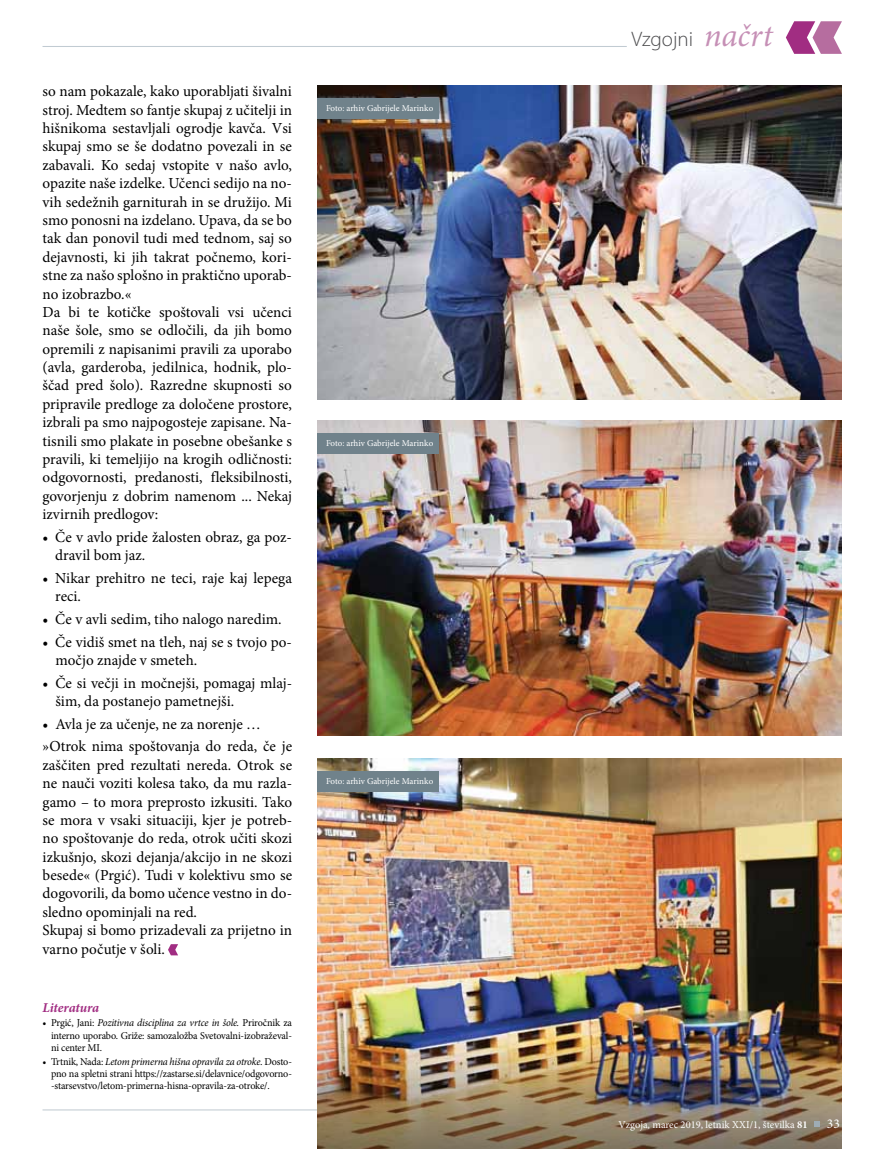
<style>
.page{position:relative;width:893px;height:1149px;background:#fff}
.page>*{position:absolute;margin:0;border:0;box-sizing:border-box;transform-origin:0 0}
.t1{font:300 21px "Myriad Pro";color:#4d4d4f}
.t2{font:15.3px/18.5px "Minion Pro";color:#000}
.t3{font:italic 700 13.5px "Minion Pro";letter-spacing:-.01em;color:#a12d82}
.t4{font:13.5px "Minion Pro";color:#fff}
.t5{font:10.5px/12.1px "Minion Pro";letter-spacing:-.015em;color:#000;text-align:justify}
.t6{font:10.5px "Minion Pro";color:#fff}
.t7{font:9px "Minion Pro";letter-spacing:-.005em;color:#fff}
.s1{font-style:italic}
.s2{font-family:"Minion Pro";font-weight:400;font-style:italic;font-size:33px;color:#c690b6}
.s3{font-weight:700}
</style>
<div class="page">
<svg style="left:786px;top:21px;width:56px;height:33px"></svg>
<hr style="left:43px;top:46px;width:584px;height:1px;background:#c1cbd2">
<hr style="left:43px;top:1108px;width:799px;height:2px;background:#c1cbd2">
<svg style="left:168px;top:944px;width:10px;height:11px"></svg>
<img style="left:317px;top:85px;width:525px;height:314px">
<img style="left:317px;top:420px;width:525px;height:315px">
<div style="left:317px;top:98px;width:122px;height:20px;background:#70828b"></div>
<div style="left:317px;top:433px;width:122px;height:21px;background:#70828b"></div>
<img style="left:317px;top:758px;width:525px;height:390px">
<svg style="left:814px;top:1120px;width:6px;height:5px"></svg>
<div style="left:317px;top:770px;width:122px;height:21px;background:#70828b"></div>
<p class="t2" style="left:43px;top:82px;width:251px">so nam pokazale, kako uporabljati šivalni stroj. Medtem so fantje skupaj z učitelji in hišnikoma sestavljali ogrodje kavča. Vsi skupaj smo se še dodatno povezali in se zabavali. Ko sedaj vstopite v našo avlo, opazite naše izdelke. Učenci sedijo na no&shy;vih sedežnih garniturah in se družijo. Mi smo ponosni na izdelano. Upava, da se bo tak dan ponovil tudi med tednom, saj so dejavnosti, ki jih takrat počnemo, kori&shy;stne za našo splošno in praktično uporab&shy;no izobrazbo.«<br>Da bi te kotičke spoštovali vsi učenci naše šole, smo se odločili, da jih bomo opremili z napisanimi pravili za uporabo (avla, garderoba, jedilnica, hodnik, plo&shy;ščad pred šolo). Razredne skupnosti so pripravile predloge za določene prostore, izbrali pa smo najpogosteje zapisane. Na&shy;tisnili smo plakate in posebne obešanke s pravili, ki temeljijo na krogih odličnosti: odgovornosti, predanosti, fleksibilnosti, govorjenju z dobrim namenom ... Nekaj izvirnih predlogov:</p>
<p class="t2" style="left:55px;top:527px;width:238px;text-indent:-13px">• Če v avlo pride žalosten obraz, ga poz&shy;dravil bom jaz.</p>
<p class="t2" style="left:55px;top:568px;width:238px;text-indent:-13px">• Nikar prehitro ne teci, raje kaj lepega reci.</p>
<p class="t2" style="left:43px;top:609px;width:241px">• Če v avli sedim, tiho nalogo naredim.</p>
<p class="t2" style="left:55px;top:632px;width:238px;text-indent:-13px">• Če vidiš smet na tleh, naj se s tvojo po&shy;močjo znajde v smeteh.</p>
<p class="t2" style="left:55px;top:673px;width:238px;text-indent:-13px">• Če si večji in močnejši, pomagaj mlaj&shy;šim, da postanejo pametnejši.</p>
<p class="t2" style="left:43px;top:712px;width:251px;line-height:22.6px">• Avla je za učenje, ne za norenje … »Otrok nima spoštovanja do reda, če je</p>
<p class="t2" style="left:43px;top:755px;width:251px">zaščiten pred rezultati nereda. Otrok se ne nauči voziti kolesa tako, da mu razla&shy;gamo – to mora preprosto izkusiti. Tako se mora v vsaki situaciji, kjer je potreb&shy;no spoštovanje do reda, otrok učiti skozi izkušnjo, skozi dejanja/akcijo in ne skozi besede« (Prgić). Tudi v kolektivu smo se dogovorili, da bomo učence vestno in do&shy;sledno opominjali na red.<br>Skupaj si bomo prizadevali za prijetno in varno počutje v šoli.</p>
<p class="t3" style="left:43px;top:997px;width:58px">Literatura</p>
<p class="t5" style="left:51px;top:1016px;width:242px;text-indent:-9px">• Prgić, Jani: <span class="s1">Pozitivna disciplina za vrtce in šole.</span> Priročnik za interno uporabo. Griže: samozaložba Svetovalni-izobraževal&shy;ni center MI.</p>
<p class="t5" style="left:51px;top:1055px;width:242px;text-indent:-9px">• Trtnik, Nada: <span class="s1">Letom primerna hišna opravila za otroke.</span> Dosto&shy;pno na spletni strani https://zastarse.si/delavnice/odgovorno--starsevstvo/letom-primerna-hisna-opravila-za-otroke/.</p>
<p class="t7" style="left:326px;top:102px;width:109px">Foto: arhiv Gabrijele Marinko</p>
<p class="t7" style="left:326px;top:437px;width:109px">Foto: arhiv Gabrijele Marinko</p>
<p class="t7" style="left:326px;top:774px;width:109px">Foto: arhiv Gabrijele Marinko</p>
<h1 class="t1" style="left:631px;top:27px;width:143px">Vzgojni <span class="s2">načrt</span></h1>
<p class="t6" style="left:618px;top:1117px;width:191px">Vzgoja, marec 2019, letnik XXI/1, številka <span class="s3">81</span></p>
<p class="t4" style="left:827px;top:1114px;width:14px">33</p>
</div>
